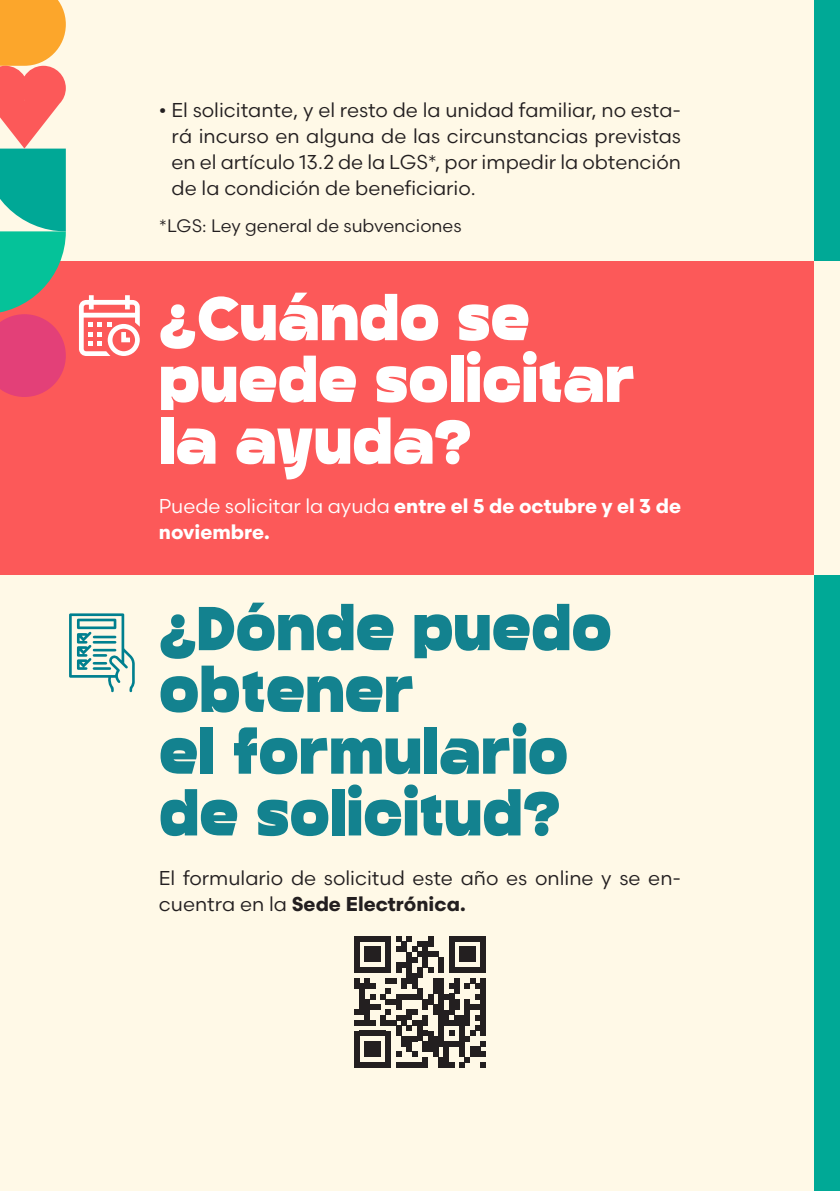
<style>
.page{position:relative;width:840px;height:1191px;background:#fff}
.page>*{position:absolute;margin:0;border:0;box-sizing:border-box;transform-origin:0 0}
.TITULO{font:800 61.8px "Benz Grotesk";color:#13828f}
.TITULO-2{font:800 61.8px "Benz Grotesk";color:#fff}
.TEXTO{font:20px/26px "Scandia";color:#231f20;text-align:justify}
.TEXTO-2{font:700 20px/26px "Scandia";color:#fff}
.TEXTO-3{font:18px "Scandia";color:#231f20}
.s1{font-weight:400}
.s2{font-weight:700}
</style>
<div class="page">
<div style="left:0;top:0;width:839px;height:1191px;background:#fff9e7"></div>
<div style="left:814px;top:0;width:25px;height:1191px;background:#00a996"></div>
<div style="left:0;top:261px;width:839px;height:313px;background:#fc5959"></div>
<svg style="left:354px;top:936px;width:131px;height:131px"></svg>
<svg style="left:0;top:0;width:66px;height:397px"></svg>
<div style="left:814px;top:261px;width:25px;height:313px;background:#fff9e7"></div>
<svg style="left:69px;top:613px;width:66px;height:79px"></svg>
<svg style="left:79px;top:295px;width:61px;height:61px"></svg>
<p class="TEXTO" style="left:171px;top:97px;width:510px;text-indent:-13px">• El solicitante, y el resto de la unidad familiar, no esta&shy;rá incurso en alguna de las circunstancias previstas en el artículo 13.2 de la LGS*, por impedir la obtención de la condición de beneficiario.</p>
<p class="TEXTO-3" style="left:159px;top:214px;width:304px">*LGS: Ley general de subvenciones</p>
<p class="TITULO-2" style="left:159px;top:281px;width:372px">¿Cuándo se</p>
<p class="TITULO-2" style="left:159px;top:343px;width:477px">puede solicitar</p>
<p class="TITULO-2" style="left:159px;top:405px;width:314px">la ayuda?</p>
<p class="TEXTO-2" style="left:159px;top:492px;width:523px"><span class="s1">Puede solicitar la ayuda</span> entre el 5 de octubre y el 3 de noviembre.</p>
<p class="TITULO" style="left:159px;top:591px;width:454px">¿Dónde puedo</p>
<p class="TITULO" style="left:159px;top:653px;width:256px">obtener</p>
<p class="TITULO" style="left:159px;top:714px;width:410px">el formulario</p>
<p class="TITULO" style="left:159px;top:776px;width:402px">de solicitud?</p>
<p class="TEXTO" style="left:159px;top:864px;width:523px">El formulario de solicitud este año es online y se en&shy;cuentra en la <span class="s2">Sede Electrónica.</span></p>
</div>
